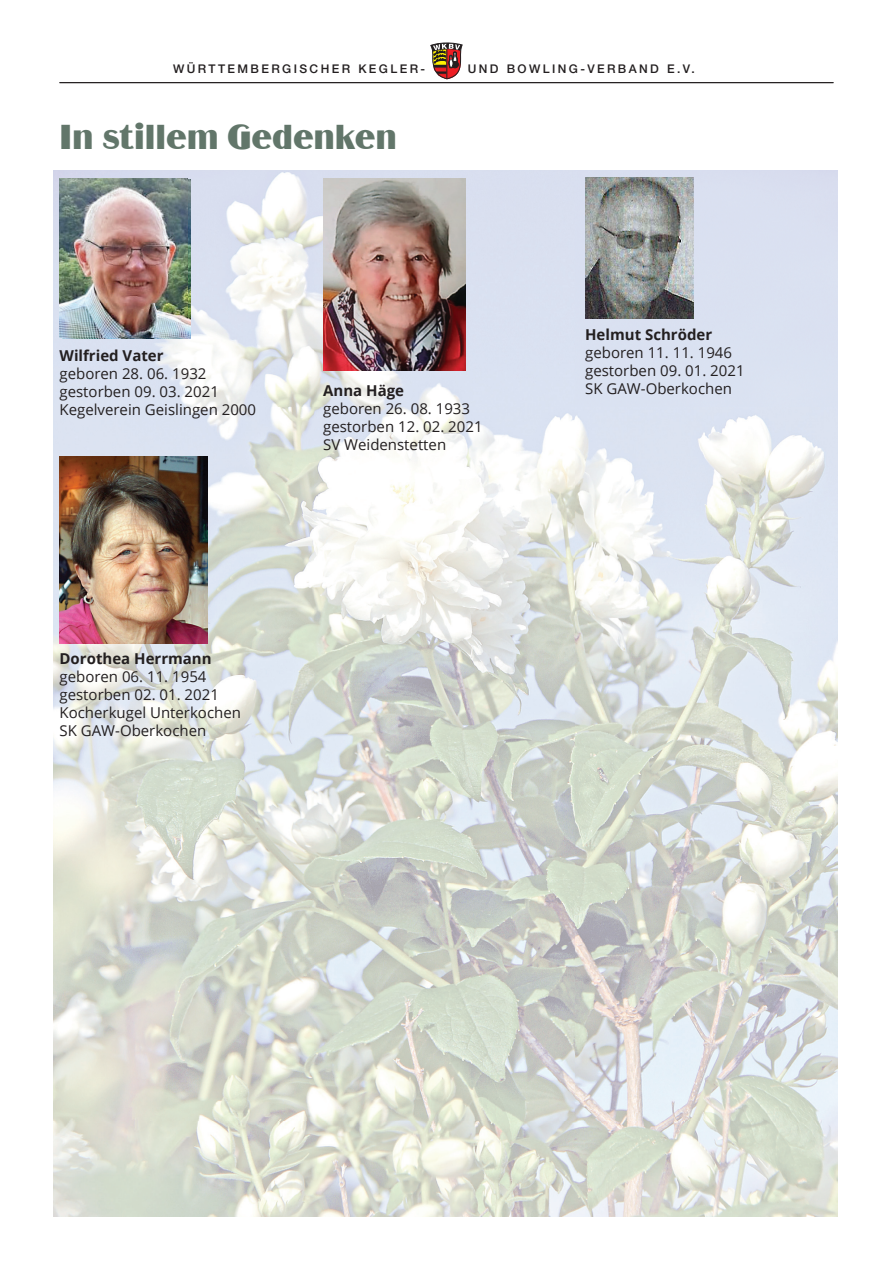
<style>
.page{position:relative;width:893px;height:1263px;background:#fff}
.page>*{position:absolute;margin:0;border:0;box-sizing:border-box;transform-origin:0 0}
.t1{font:36px "Binner D";color:#62766a}
.t2{font:15px/18px "Open Sans";color:#231f20}
.t3{font:700 15px "Open Sans";color:#231f20}
.t4{font:500 12px "Helvetica Neue LT Pro";letter-spacing:.2em;color:#231f20}
</style>
<div class="page">
<img style="left:53px;top:170px;width:784px;height:1046px">
<img style="left:60px;top:456px;width:147px;height:187px">
<img style="left:585px;top:178px;width:109px;height:140px">
<img style="left:323px;top:179px;width:142px;height:191px">
<img style="left:63px;top:180px;width:127px;height:158px">
<svg style="left:430px;top:43px;width:33px;height:36px"></svg>
<hr style="left:60px;top:82px;width:773px;height:1px;background:#231f20">
<img style="left:60px;top:179px;width:127px;height:158px">
<p class="t4" style="left:173px;top:62px;width:254px">WÜRTTEMBERGISCHER KEGLER-</p>
<p class="t4" style="left:468px;top:62px;width:228px">UND BOWLING-VERBAND E.V.</p>
<h1 class="t1" style="left:60px;top:117px;width:339px">In stillem Gedenken</h1>
<p class="t3" style="left:60px;top:345px;width:106px">Wilfried Vater</p>
<p class="t2" style="left:60px;top:364px;width:198px">geboren 28. 06. 1932 gestorben 09. 03. 2021<br>Kegelverein Geislingen 2000</p>
<p class="t3" style="left:585px;top:324px;width:129px">Helmut Schröder</p>
<p class="t2" style="left:585px;top:343px;width:161px">geboren 11. 11. 1946 gestorben 09. 01. 2021</p>
<p class="t3" style="left:323px;top:380px;width:82px">Anna Häge</p>
<p class="t2" style="left:585px;top:379px;width:148px">SK GAW-Oberkochen</p>
<p class="t2" style="left:323px;top:399px;width:161px">geboren 26. 08. 1933 gestorben 12. 02. 2021<br>SV Weidenstetten</p>
<p class="t3" style="left:60px;top:648px;width:154px">Dorothea Herrmann</p>
<p class="t2" style="left:60px;top:667px;width:183px">geboren 06. 11. 1954 gestorben 02. 01. 2021<br>Kocherkugel Unterkochen<br>SK GAW-Oberkochen</p>
</div>
